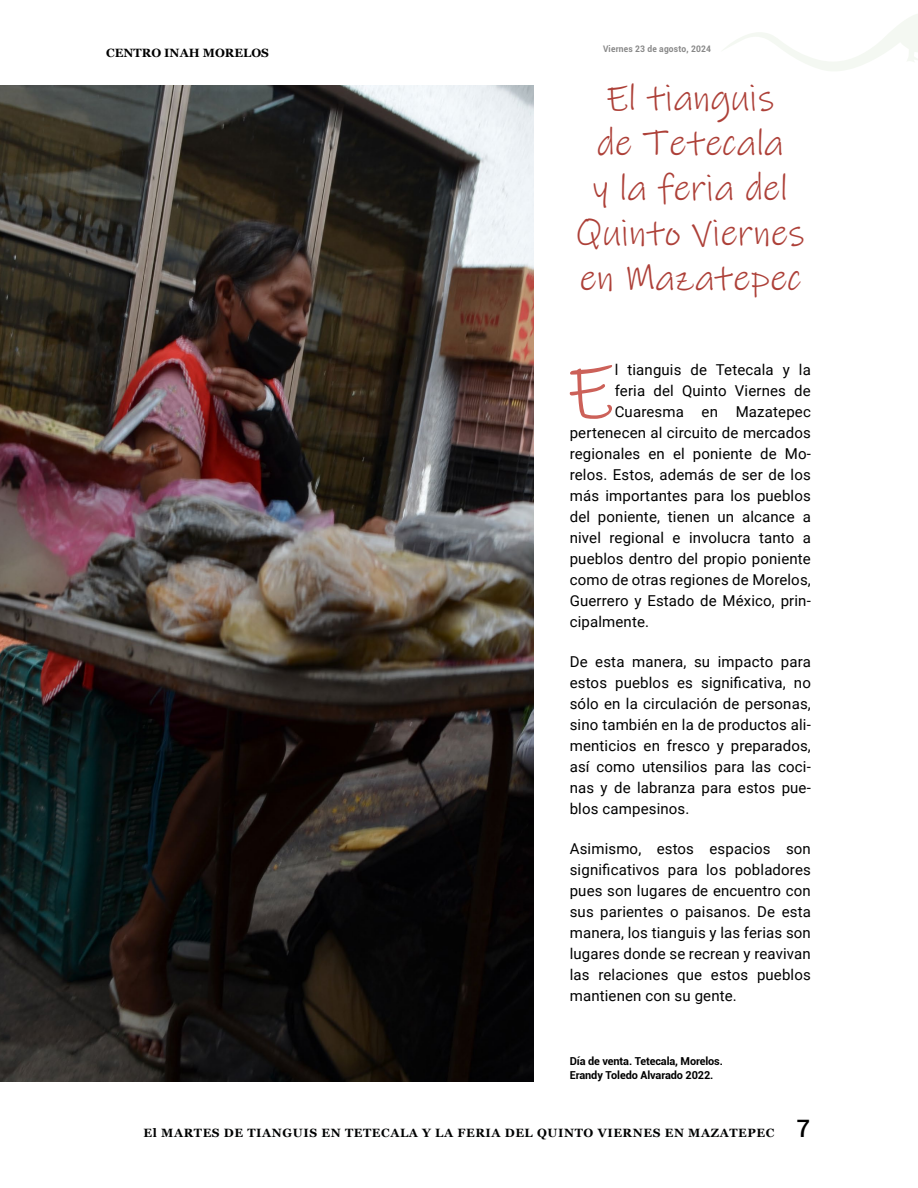
<style>
.page{position:relative;width:918px;height:1188px;background:#fff}
.page>*{position:absolute;margin:0;border:0;box-sizing:border-box;transform-origin:0 0}
.t1{font:79.65px "Ink Free";color:#cc6159}
.t2{font:37.5px/45px "Ink Free";color:#ad4038;text-align:center}
.t3{font:15px/21px "Roboto";letter-spacing:.01em;color:#000;text-align:justify}
.t4{font:700 12px "Georgia";letter-spacing:.05em;color:#010202}
.t5{font:700 12px "Georgia";color:#000}
.t6{font:700 10.95px/13.5px "Roboto";letter-spacing:-.01em;color:#000}
.t7{font:700 9px "Roboto";letter-spacing:.02em;color:#878787;scale:.94 1}
.s1{font-family:"Roboto";font-weight:500;font-size:24px;color:#000}
</style>
<div class="page">
<img style="left:0;top:85px;width:534px;height:997px">
<svg style="left:723px;top:14px;width:195px;height:57px"></svg>
<p class="t5" style="left:106px;top:43px;width:164px">CENTRO INAH MORELOS</p>
<p class="t7" style="left:603px;top:43px;width:116px">Viernes 23 de agosto, 2024</p>
<h2 class="t2" style="left:576px;top:77px;width:230px">El tianguis<br>de Tetecala<br>y la feria del<br>Quinto Viernes en Mazatepec</h2>
<h1 class="t1" style="left:567px;top:345px;width:49px">E</h1>
<p class="t3" style="left:615px;top:358px;width:198px">l tianguis de Tetecala y la</p>
<p class="t3" style="left:615px;top:379px;width:198px">feria del Quinto Viernes de</p>
<p class="t3" style="left:615px;top:400px;width:198px">Cuaresma en Mazatepec</p>
<p class="t3" style="left:570px;top:421px;width:243px">pertenecen al circuito de mercados</p>
<p class="t3" style="left:570px;top:442px;width:243px">regionales en el poniente de Mo-</p>
<p class="t3" style="left:570px;top:463px;width:243px">relos. Estos, además de ser de los</p>
<p class="t3" style="left:570px;top:484px;width:243px">más importantes para los pueblos</p>
<p class="t3" style="left:570px;top:505px;width:243px">del poniente, tienen un alcance a</p>
<p class="t3" style="left:570px;top:526px;width:243px">nivel regional e involucra tanto a</p>
<p class="t3" style="left:570px;top:547px;width:243px">pueblos dentro del propio poniente</p>
<p class="t3" style="left:570px;top:568px;width:243px">como de otras regiones de Morelos,</p>
<p class="t3" style="left:570px;top:589px;width:243px">Guerrero y Estado de México, prin-</p>
<p class="t3" style="left:570px;top:610px;width:81px">cipalmente.</p>
<p class="t3" style="left:570px;top:651px;width:243px">De esta manera, su impacto para estos pueblos es significativa, no sólo en la circulación de personas, sino también en la de productos ali&shy;menticios en fresco y preparados, así como utensilios para las coci&shy;nas y de labranza para estos pue&shy;blos campesinos.</p>
<p class="t3" style="left:570px;top:838px;width:243px">Asimismo, estos espacios son significativos para los pobladores pues son lugares de encuentro con sus parientes o paisanos. De esta manera, los tianguis y las ferias son lugares donde se recrean y reavivan las relaciones que estos pueblos mantienen con su gente.</p>
<p class="t6" style="left:570px;top:1054px;width:155px">Día de venta. Tetecala, Morelos.<br>Erandy Toledo Alvarado 2022.</p>
<p class="t4" style="left:144px;top:1124px;width:668px">El MARTES DE TIANGUIS EN TETECALA Y LA FERIA DEL QUINTO VIERNES EN MAZATEPEC <span class="s1">7</span></p>
</div>
